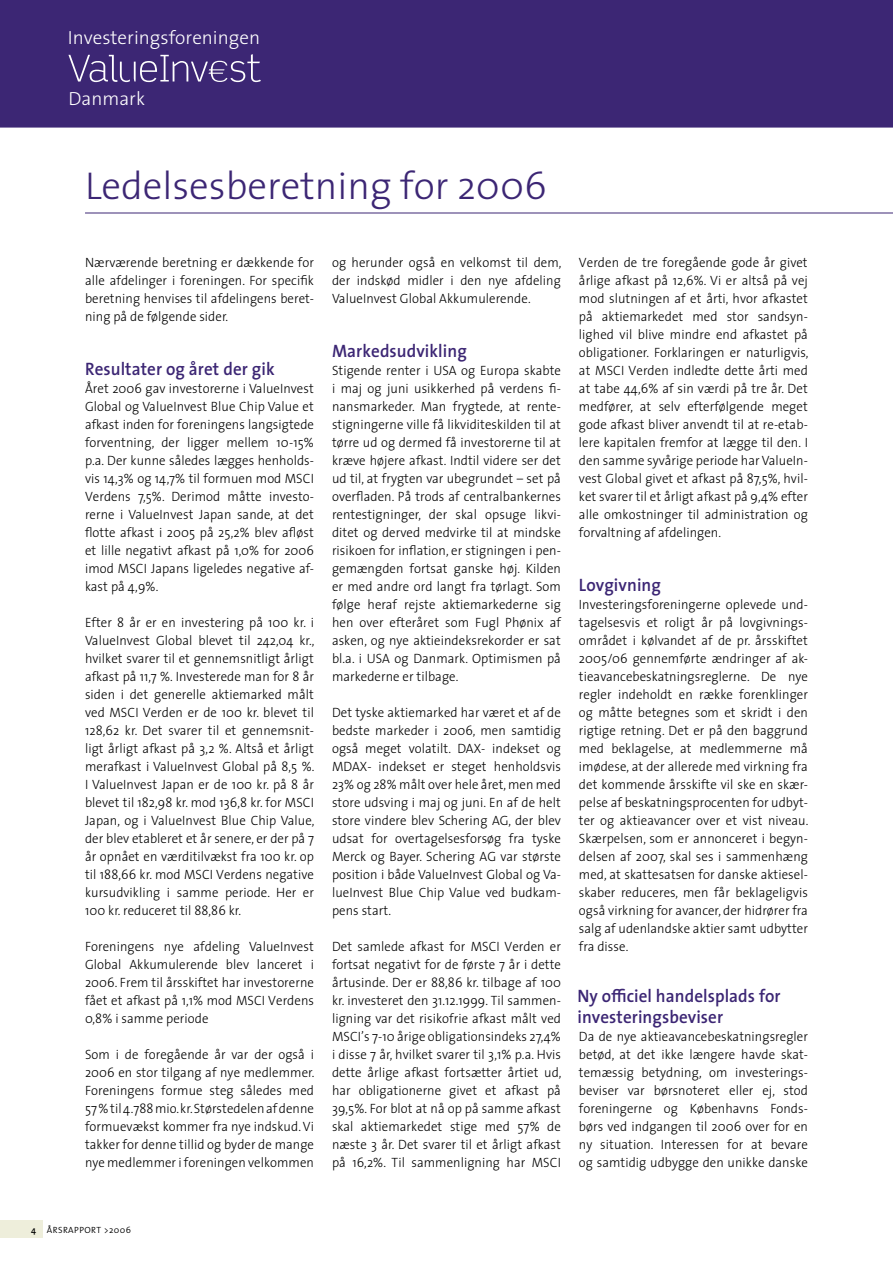
<style>
.page{position:relative;width:893px;height:1263px;background:#fff}
.page>*{position:absolute;margin:0;border:0;box-sizing:border-box;transform-origin:0 0}
.t1{font:300 39px "The Sans 3";color:#3c2674}
.t2{font:300 19.05px "The Sans 3";color:#fff}
.t3{font:600 18px/21px "The Sans 6";letter-spacing:.005em;color:#3c2674;scale:.95 1}
.t4{font:300 13.5px/18px "The Sans 3";letter-spacing:.005em;color:#000;text-align:justify;scale:.95 1}
.t5{font:300 9px "The Sans 4";letter-spacing:.05em;color:#000}
</style>
<div class="page">
<div style="left:0;top:0;width:892px;height:128px;background:#3c2674"></div>
<svg style="left:68px;top:54px;width:193px;height:28px;background:#5d4b8c"></svg>
<div style="left:0;top:1220px;width:43px;height:17px;background:#eeeedb"></div>
<svg style="left:892px;top:0;width:1px;height:128px"></svg>
<hr style="left:85px;top:213px;width:808px;height:1px;background:#3c2674">
<h2 class="t2" style="left:68px;top:22px;width:194px">Investeringsforeningen</h2>
<h2 class="t2" style="left:69px;top:82px;width:78px">Danmark</h2>
<h1 class="t1" style="left:85px;top:153px;width:463px">Ledelsesberetning for 2006</h1>
<p class="t4" style="left:85px;top:253px;width:243px">Nærværende beretning er dækkende for alle afdelinger i foreningen. For specifik beretning henvises til afdelingens beret&shy;ning på de følgende sider.</p>
<h3 class="t3" style="left:85px;top:358px;width:201px">Resultater og året der gik</h3>
<p class="t4" style="left:85px;top:379px;width:243px">Året 2006 gav investorerne i ValueInvest Global og ValueInvest Blue Chip Value et afkast inden for foreningens langsigtede forventning, der ligger mellem 10-15% p.a. Der kunne således lægges henholds&shy;vis 14,3% og 14,7% til formuen mod MSCI Verdens 7,5%. Derimod måtte investo&shy;rerne i ValueInvest Japan sande, at det flotte afkast i 2005 på 25,2% blev afløst et lille negativt afkast på 1,0% for 2006 imod MSCI Japans ligeledes negative af&shy;kast på 4,9%.</p>
<p class="t4" style="left:85px;top:613px;width:243px">Efter 8 år er en investering på 100 kr. i ValueInvest Global blevet til 242,04 kr., hvilket svarer til et gennemsnitligt årligt afkast på 11,7 %. Investerede man for 8 år siden i det generelle aktiemarked målt ved MSCI Verden er de 100 kr. blevet til 128,62 kr. Det svarer til et gennemsnit&shy;ligt årligt afkast på 3,2 %. Altså et årligt merafkast i ValueInvest Global på 8,5 %.<br>I ValueInvest Japan er de 100 kr. på 8 år blevet til 182,98 kr. mod 136,8 kr. for MSCI Japan, og i ValueInvest Blue Chip Value, der blev etableret et år senere, er der på 7 år opnået en værditilvækst fra 100 kr. op til 188,66 kr. mod MSCI Verdens negative kursudvikling i samme periode. Her er 100 kr. reduceret til 88,86 kr.</p>
<p class="t4" style="left:85px;top:937px;width:243px">Foreningens nye afdeling ValueInvest Global Akkumulerende blev lanceret i 2006. Frem til årsskiftet har investorerne fået et afkast på 1,1% mod MSCI Verdens 0,8% i samme periode</p>
<p class="t4" style="left:85px;top:1045px;width:243px">Som i de foregående år var der også i 2006 en stor tilgang af nye medlemmer.<br>Foreningens formue steg således med 57 % til 4.788 mio. kr. Størstedelen af denne formuevækst kommer fra nye indskud. Vi takker for denne tillid og byder de mange nye medlemmer i foreningen velkommen</p>
<p class="t4" style="left:332px;top:253px;width:243px">og herunder også en velkomst til dem, der indskød midler i den nye afdeling ValueInvest Global Akkumulerende.</p>
<h3 class="t3" style="left:332px;top:340px;width:143px">Markedsudvikling</h3>
<p class="t4" style="left:332px;top:361px;width:243px">Stigende renter i USA og Europa skabte i maj og juni usikkerhed på verdens fi&shy;nansmarkeder. Man frygtede, at rente&shy;stigningerne ville få likviditeskilden til at tørre ud og dermed få investorerne til at kræve højere afkast. Indtil videre ser det ud til, at frygten var ubegrundet – set på overfladen. På trods af centralbankernes rentestigninger, der skal opsuge likvi&shy;ditet og derved medvirke til at mindske risikoen for inflation, er stigningen i pen&shy;gemængden fortsat ganske høj. Kilden er med andre ord langt fra tørlagt. Som følge heraf rejste aktiemarkederne sig hen over efteråret som Fugl Phønix af asken, og nye aktieindeksrekorder er sat bl.a. i USA og Danmark. Optimismen på markederne er tilbage.</p>
<p class="t4" style="left:332px;top:703px;width:243px">Det tyske aktiemarked har været et af de bedste markeder i 2006, men samtidig også meget volatilt. DAX- indekset og MDAX- indekset er steget henholdsvis 23% og 28% målt over hele året, men med store udsving i maj og juni. En af de helt store vindere blev Schering AG, der blev udsat for overtagelsesforsøg fra tyske Merck og Bayer. Schering AG var største position i både ValueInvest Global og Va&shy;lueInvest Blue Chip Value ved budkam&shy;pens start.</p>
<p class="t4" style="left:332px;top:937px;width:243px">Det samlede afkast for MSCI Verden er fortsat negativt for de første 7 år i dette årtusinde. Der er 88,86 kr. tilbage af 100 kr. investeret den 31.12.1999. Til sammen&shy;ligning var det risikofrie afkast målt ved MSCI’s 7-10 årige obligationsindeks 27,4% i disse 7 år, hvilket svarer til 3,1% p.a. Hvis dette årlige afkast fortsætter årtiet ud, har obligationerne givet et afkast på 39,5%. For blot at nå op på samme afkast skal aktiemarkedet stige med 57% de næste 3 år. Det svarer til et årligt afkast på 16,2%. Til sammenligning har MSCI</p>
<p class="t4" style="left:579px;top:253px;width:243px">Verden de tre foregående gode år givet årlige afkast på 12,6%. Vi er altså på vej mod slutningen af et årti, hvor afkastet på aktiemarkedet med stor sandsyn&shy;lighed vil blive mindre end afkastet på obligationer. Forklaringen er naturligvis, at MSCI Verden indledte dette årti med at tabe 44,6% af sin værdi på tre år. Det medfører, at selv efterfølgende meget gode afkast bliver anvendt til at re-etab&shy;lere kapitalen fremfor at lægge til den. I den samme syvårige periode har ValueIn&shy;vest Global givet et afkast på 87,5%, hvil&shy;ket svarer til et årligt afkast på 9,4% efter alle omkostninger til administration og forvaltning af afdelingen.</p>
<h3 class="t3" style="left:579px;top:574px;width:88px">Lovgivning</h3>
<p class="t4" style="left:579px;top:595px;width:243px">Investeringsforeningerne oplevede und&shy;tagelsesvis et roligt år på lovgivnings&shy;området i kølvandet af de pr. årsskiftet 2005/06 gennemførte ændringer af ak&shy;tieavancebeskatningsreglerne. De nye regler indeholdt en række forenklinger og måtte betegnes som et skridt i den rigtige retning. Det er på den baggrund med beklagelse, at medlemmerne må imødese, at der allerede med virkning fra det kommende årsskifte vil ske en skær&shy;pelse af beskatningsprocenten for udbyt&shy;ter og aktieavancer over et vist niveau.<br>Skærpelsen, som er annonceret i begyn&shy;delsen af 2007, skal ses i sammenhæng med, at skattesatsen for danske aktiesel&shy;skaber reduceres, men får beklageligvis også virkning for avancer, der hidrører fra salg af udenlandske aktier samt udbytter fra disse.</p>
<h3 class="t3" style="left:577px;top:985px;width:215px">Ny officiel handelsplads for investeringsbeviser</h3>
<p class="t4" style="left:579px;top:1027px;width:243px">Da de nye aktieavancebeskatningsregler betød, at det ikke længere havde skat&shy;temæssig betydning, om investerings&shy;beviser var børsnoteret eller ej, stod foreningerne og Københavns Fonds&shy;børs ved indgangen til 2006 over for en ny situation. Interessen for at bevare og samtidig udbygge den unikke danske</p>
<p class="t5" style="left:47px;top:1222px;width:86px">ÅRSRAPPORT &gt;2006</p>
</div>
